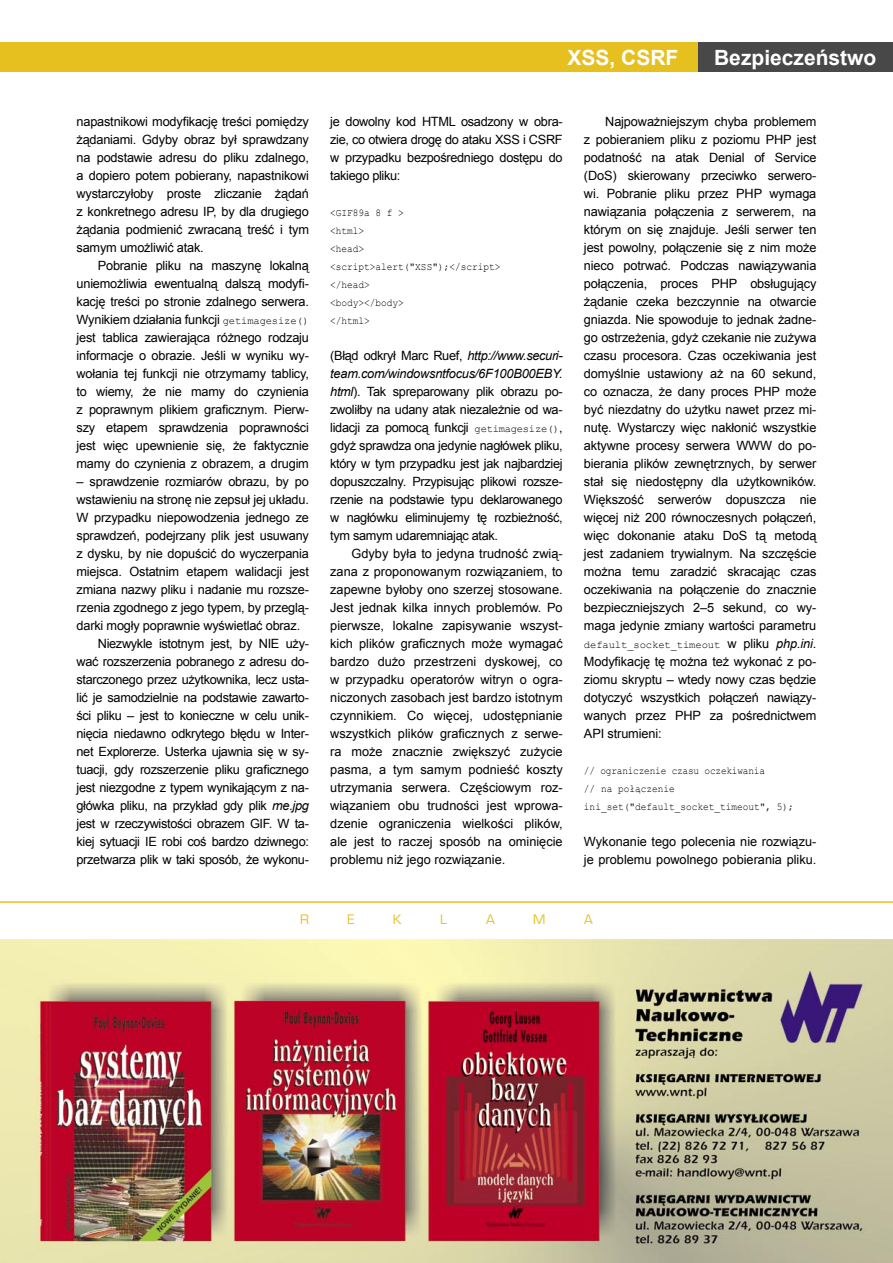
<style>
.page{position:relative;width:893px;height:1263px;background:#fff}
.page>*{position:absolute;margin:0;border:0;box-sizing:border-box;transform-origin:0 0}
.DZIAL{font:700 21px "Arial";color:#fff}
.TOPP{font:700 21px "Arial";color:#fff}
.BODY_TEXT{font:12.75px/18px "Arial";letter-spacing:-.015em;color:#000;text-align:justify}
.BODY1_WS{font:12.75px/18px "Arial";color:#000;text-align:justify}
.REKLAMA{font:12.75px "Euromode";color:#e6c01f}
.BODY_CODE{font:10.5px "Courier New";color:#000;scale:.9 1}
.BODY_CODE_WS{font:10.5px "Courier New";letter-spacing:-.02em;color:#000;scale:.9 1}
.BODY_TEXT-2{font:10.5px "Courier New";letter-spacing:-.01em;color:#000}
.s1{font-family:"Courier New";font-size:10.5px}
.s2{font-style:italic}
.s3{font-family:"Arial";font-size:12.75px}
.s4{font-family:"Arial";font-style:italic;font-size:12.75px}
</style>
<div class="page">
<div style="left:0;top:43px;width:893px;height:29px;background:#e6c01f"></div>
<div style="left:698px;top:43px;width:195px;height:29px;background:#484848"></div>
<img style="left:0;top:940px;width:893px;height:323px">
<hr style="left:0;top:901px;width:893px;height:2px;background:#e6c01f">
<p class="BODY_TEXT" style="left:77px;top:113px;width:234px">napastnikowi modyfikację treści pomiędzy żądaniami. Gdyby obraz był sprawdzany na podstawie adresu do pliku zdalnego, a dopiero potem pobierany, napastnikowi wystarczyłoby proste zliczanie żądań z konkretnego adresu IP, by dla drugiego żądania podmienić zwracaną treść i tym samym umożliwić atak.</p>
<p class="BODY_TEXT" style="left:77px;top:257px;width:234px;text-indent:21px">Pobranie pliku na maszynę lokalną uniemożliwia ewentualną dalszą modyfi&shy;kację treści po stronie zdalnego serwera.<br>Wynikiem działania funkcji <span class="s1">getimagesize() </span>jest tablica zawierająca różnego rodzaju informacje o obrazie. Jeśli w wyniku wy&shy;wołania tej funkcji nie otrzymamy tablicy, to wiemy, że nie mamy do czynienia z poprawnym plikiem graficznym. Pierw&shy;szy etapem sprawdzenia poprawności jest więc upewnienie się, że faktycznie mamy do czynienia z obrazem, a drugim</p>
<p class="BODY_TEXT" style="left:77px;top:473px;width:234px">– sprawdzenie rozmiarów obrazu, by po wstawieniu na stronę nie zepsuł jej układu.<br>W przypadku niepowodzenia jednego ze sprawdzeń, podejrzany plik jest usuwany z dysku, by nie dopuścić do wyczerpania miejsca. Ostatnim etapem walidacji jest zmiana nazwy pliku i nadanie mu rozsze&shy;rzenia zgodnego z jego typem, by przeglą&shy;darki mogły poprawnie wyświetlać obraz.</p>
<p class="BODY_TEXT" style="left:77px;top:635px;width:234px;text-indent:21px">Niezwykle istotnym jest, by NIE uży&shy;wać rozszerzenia pobranego z adresu do&shy;starczonego przez użytkownika, lecz usta&shy;lić je samodzielnie na podstawie zawarto&shy;ści pliku – jest to konieczne w celu unik&shy;nięcia niedawno odkrytego błędu w Inter&shy;net Explorerze. Usterka ujawnia się w sy&shy;tuacji, gdy rozszerzenie pliku graficznego jest niezgodne z typem wynikającym z na&shy;główka pliku, na przykład gdy plik <span class="s2">me.jpg </span>jest w rzeczywistości obrazem GIF. W ta&shy;kiej sytuacji IE robi coś bardzo dziwnego: przetwarza plik w taki sposób, że wykonu-</p>
<p class="TOPP" style="left:568px;top:44px;width:112px">XSS, CSRF</p>
<p class="DZIAL" style="left:714px;top:44px;width:164px">Bezpieczeństwo</p>
<p class="BODY_TEXT" style="left:330px;top:113px;width:234px">je dowolny kod HTML osadzony w obra&shy;zie, co otwiera drogę do ataku XSS i CSRF w przypadku bezpośredniego dostępu do takiego pliku:</p>
<p class="BODY_CODE_WS" style="left:330px;top:206px;width:83px">&lt;GIF89a 8 f &gt;</p>
<p class="BODY_CODE" style="left:330px;top:224px;width:39px">&lt;html&gt;</p>
<p class="BODY_CODE" style="left:330px;top:242px;width:39px">&lt;head&gt;</p>
<p class="BODY_CODE" style="left:330px;top:260px;width:191px">&lt;script&gt;alert("XSS");&lt;/script&gt;</p>
<p class="BODY_CODE" style="left:330px;top:278px;width:46px">&lt;/head&gt;</p>
<p class="BODY_CODE" style="left:330px;top:296px;width:83px">&lt;body&gt;&lt;/body&gt;</p>
<p class="BODY_CODE" style="left:330px;top:314px;width:46px">&lt;/html&gt;</p>
<p class="BODY1_WS" style="left:330px;top:347px;width:234px">(Błąd odkrył Marc Ruef, <span class="s2">http://www.securi&shy;team.com/windowsntfocus/6F100B00EBY. html</span>). Tak spreparowany plik obrazu po&shy;zwoliłby na udany atak niezależnie od wa&shy;lidacji za pomocą funkcji <span class="s1">getimagesize()</span>, gdyż sprawdza ona jedynie nagłówek pliku, który w tym przypadku jest jak najbardziej dopuszczalny. Przypisując plikowi rozsze&shy;rzenie na podstawie typu deklarowanego w nagłówku eliminujemy tę rozbieżność, tym samym udaremniając atak.</p>
<p class="BODY_TEXT" style="left:330px;top:545px;width:234px;text-indent:21px">Gdyby była to jedyna trudność zwią&shy;zana z proponowanym rozwiązaniem, to zapewne byłoby ono szerzej stosowane.<br>Jest jednak kilka innych problemów. Po pierwsze, lokalne zapisywanie wszyst&shy;kich plików graficznych może wymagać bardzo dużo przestrzeni dyskowej, co w przypadku operatorów witryn o ogra&shy;niczonych zasobach jest bardzo istotnym czynnikiem. Co więcej, udostępnianie wszystkich plików graficznych z serwe&shy;ra może znacznie zwiększyć zużycie pasma, a tym samym podnieść koszty utrzymania serwera. Częściowym roz&shy;wiązaniem obu trudności jest wprowa&shy;dzenie ograniczenia wielkości plików, ale jest to raczej sposób na ominięcie problemu niż jego rozwiązanie.</p>
<p class="BODY_TEXT" style="left:584px;top:113px;width:234px;text-indent:21px">Najpoważniejszym chyba problemem z pobieraniem pliku z poziomu PHP jest podatność na atak Denial of Service (DoS) skierowany przeciwko serwero&shy;wi. Pobranie pliku przez PHP wymaga nawiązania połączenia z serwerem, na którym on się znajduje. Jeśli serwer ten jest powolny, połączenie się z nim może nieco potrwać. Podczas nawiązywania połączenia, proces PHP obsługujący żądanie czeka bezczynnie na otwarcie gniazda. Nie spowoduje to jednak żadne&shy;go ostrzeżenia, gdyż czekanie nie zużywa czasu procesora. Czas oczekiwania jest domyślnie ustawiony aż na 60 sekund, co oznacza, że dany proces PHP może być niezdatny do użytku nawet przez mi&shy;nutę. Wystarczy więc nakłonić wszystkie aktywne procesy serwera WWW do po&shy;bierania plików zewnętrznych, by serwer stał się niedostępny dla użytkowników.<br>Większość serwerów dopuszcza nie więcej niż 200 równoczesnych połączeń, więc dokonanie ataku DoS tą metodą jest zadaniem trywialnym. Na szczęście można temu zaradzić skracając czas oczekiwania na połączenie do znacznie bezpieczniejszych 2–5 sekund, co wy&shy;maga jedynie zmiany wartości parametru</p>
<p class="BODY_TEXT-2" style="left:584px;top:638px;width:234px">default_socket_timeout <span class="s3">w pliku</span> <span class="s4">php.ini</span><span class="s3">.</span></p>
<p class="BODY_TEXT" style="left:584px;top:653px;width:234px">Modyfikację tę można też wykonać z po&shy;ziomu skryptu – wtedy nowy czas będzie dotyczyć wszystkich połączeń nawiązy&shy;wanych przez PHP za pośrednictwem API strumieni:</p>
<p class="BODY_CODE_WS" style="left:584px;top:764px;width:203px">// ograniczenie czasu oczekiwania</p>
<p class="BODY_CODE" style="left:584px;top:782px;width:102px">// na połączenie</p>
<p class="BODY_CODE" style="left:584px;top:800px;width:235px">ini_set("default_socket_timeout", 5);</p>
<p class="BODY1_WS" style="left:584px;top:833px;width:234px">Wykonanie tego polecenia nie rozwiązu&shy;je problemu powolnego pobierania pliku.</p>
<p class="REKLAMA" style="left:300px;top:912px;width:10px">R</p>
<p class="REKLAMA" style="left:347px;top:912px;width:9px">E</p>
<p class="REKLAMA" style="left:393px;top:912px;width:10px">K</p>
<p class="REKLAMA" style="left:440px;top:912px;width:9px">L</p>
<p class="REKLAMA" style="left:486px;top:912px;width:10px">A</p>
<p class="REKLAMA" style="left:533px;top:912px;width:14px">M</p>
<p class="REKLAMA" style="left:584px;top:912px;width:10px">A</p>
</div>
